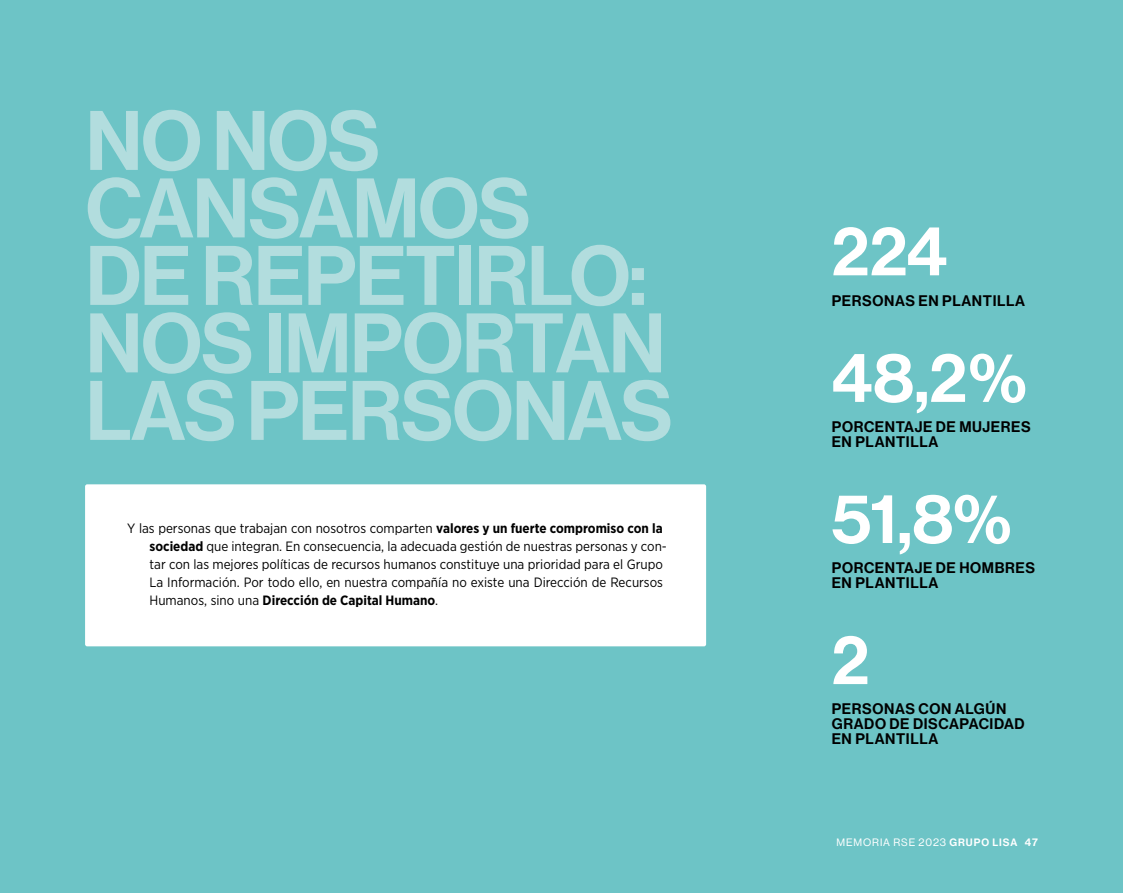
<style>
.page{position:relative;width:1123px;height:893px;background:#6dc4c6}
.page>*{position:absolute;margin:0;border:0;box-sizing:border-box;transform-origin:0 0}
.t1{font:82.5px/67.5px "N Haas Grotesk DS Pro 65 Md";letter-spacing:-.015em;color:#b2ddde}
.t2{font:69px "N Haas Grotesk DS Pro 65 Md";color:#fff}
.t3{font:15px/15px "N Haas Grotesk DS Pro 65 Md";letter-spacing:.04em;color:#000}
.t4{font:13.5px/18px "Gotham Narrow";color:#000}
.t5{font:10.5px "N Haas Grotesk DS Pro 55 Rg";letter-spacing:.085em;color:#fff}
.s1{font-weight:700}
.s2{font-family:"N Haas Grotesk DS Pro 65 Md"}
</style>
<div class="page">
<div style="left:85px;top:484px;width:621px;height:162px;background:#fff;border-radius:2px"></div>
<h1 class="t1" style="left:86px;top:109px;width:589px">NO NOS<br>CANSAMOS<br>DE REPETIRLO:<br>NOS IMPORTAN<br>LAS PERSONAS</h1>
<p class="t4" style="left:149px;top:519px;width:519px;text-indent:-22px">Y las personas que trabajan con nosotros comparten <span class="s1">valores y un fuerte compromiso con la sociedad</span> que integran. En consecuencia, la adecuada gestión de nuestras personas y con&shy;tar con las mejores políticas de recursos humanos constituye una prioridad para el Grupo La Información. Por todo ello, en nuestra compañía no existe una Dirección de Recursos Humanos, sino una <span class="s1">Dirección de Capital Humano</span>.</p>
<h2 class="t2" style="left:831px;top:211px;width:117px">224</h2>
<p class="t3" style="left:831px;top:293px;width:195px">PERSONAS EN PLANTILLA</p>
<h2 class="t2" style="left:831px;top:338px;width:196px">48,2%</h2>
<p class="t3" style="left:831px;top:420px;width:200px">PORCENTAJE DE MUJERES<br>EN PLANTILLA</p>
<h2 class="t2" style="left:831px;top:479px;width:181px">51,8%</h2>
<p class="t3" style="left:831px;top:561px;width:205px">PORCENTAJE DE HOMBRES<br>EN PLANTILLA</p>
<h2 class="t2" style="left:831px;top:620px;width:39px">2</h2>
<p class="t3" style="left:831px;top:702px;width:194px">PERSONAS CON ALGÚN<br>GRADO DE DISCAPACIDAD<br>EN PLANTILLA</p>
<p class="t5" style="left:836px;top:836px;width:203px">MEMORIA RSE 2023 <span class="s2">GRUPO LISA 47</span></p>
</div>
